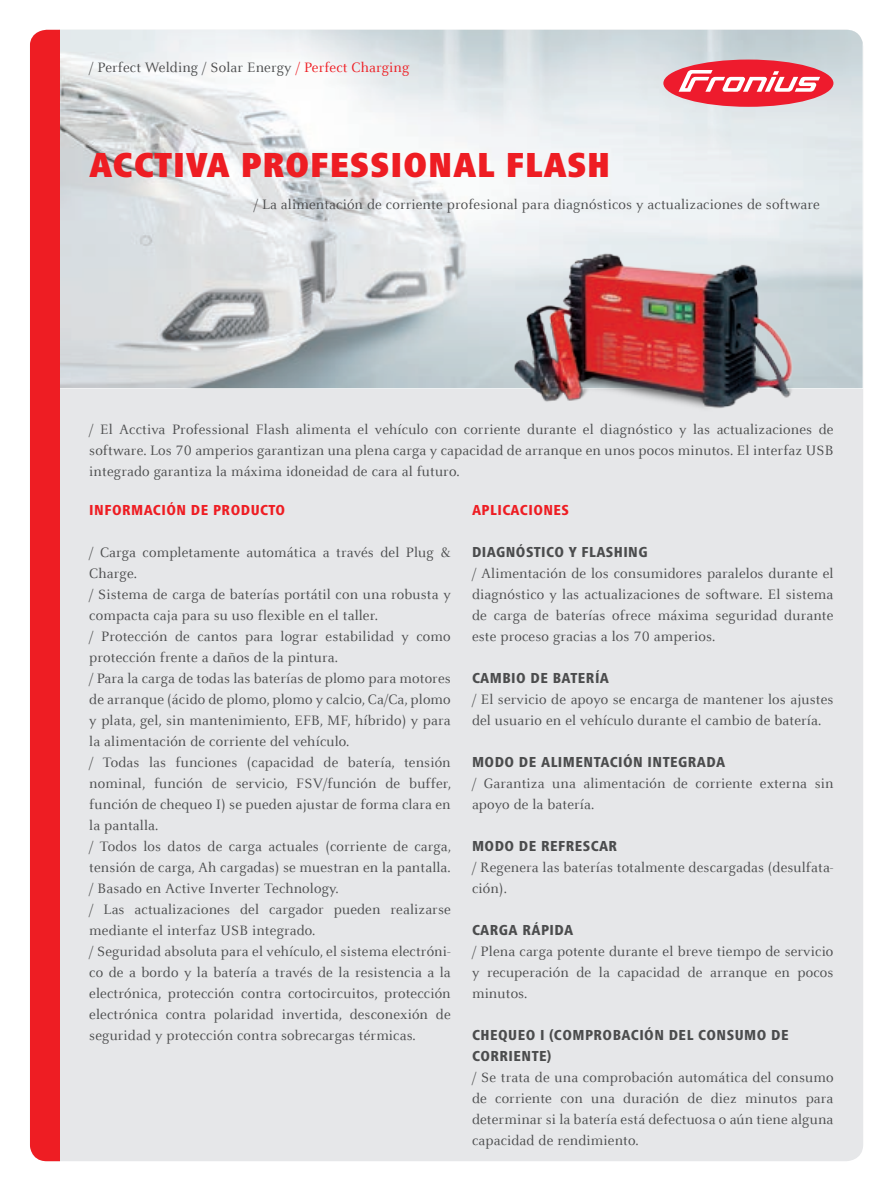
<style>
.page{position:relative;width:893px;height:1191px;background:#fff}
.page>*{position:absolute;margin:0;border:0;box-sizing:border-box;transform-origin:0 0}
.t1{font:900 condensed 36px "Frutiger Next LTW1 G";letter-spacing:.02em;color:#ee1d23}
.t2{font:15px/21px "Celeste Offc Pro";letter-spacing:.01em;color:#4b4c4d;text-align:justify}
.t3{font:800 condensed 15px/21px "Frutiger Next LTW1 G";letter-spacing:.03em;color:#4b4c4d}
.t4{font:800 condensed 15px "Frutiger Next LTW1 G";letter-spacing:.03em;color:#ee1d23}
.s1{color:#ee1d23}
</style>
<div class="page">
<div style="left:30px;top:30px;width:833px;height:1131px;background:#e6e7e9;border-radius:17px"></div>
<img style="left:60px;top:30px;width:803px;height:358px">
<div style="left:30px;top:30px;width:30px;height:1131px;background:#ee1d23"></div>
<img style="left:508px;top:240px;width:304px;height:168px">
<div style="left:663px;top:60px;width:170px;height:47px;background:#ee1b2d;border-radius:50%"></div>
<svg style="left:679px;top:70px;width:141px;height:22px"></svg>
<p class="t2" style="left:89px;top:56px;width:322px">/ Perfect Welding / Solar Energy <span class="s1">/ Perfect Charging</span></p>
<h1 class="t1" style="left:89px;top:144px;width:523px">ACCTIVA PROFESSIONAL FLASH</h1>
<p class="t2" style="left:254px;top:194px;width:568px">/ La alimentación de corriente profesional para diagnósticos y actualizaciones de software</p>
<p class="t2" style="left:89px;top:419px;width:746px">/ El Acctiva Professional Flash alimenta el vehículo con corriente durante el diagnóstico y las actualizaciones de software. Los 70 amperios garantizan una plena carga y capacidad de arranque en unos pocos minutos. El interfaz USB integrado garantiza la máxima idoneidad de cara al futuro.</p>
<p class="t4" style="left:89px;top:501px;width:197px">INFORMACIÓN DE PRODUCTO</p>
<p class="t2" style="left:89px;top:541px;width:363px;text-align:left">/ Carga completamente automática a través del Plug &amp; Charge.<br>/ Sistema de carga de baterías portátil con una robusta y compacta caja para su uso flexible en el taller.<br>/ Protección de cantos para lograr estabilidad y como protección frente a daños de la pintura.<br>/ Para la carga de todas las baterías de plomo para motores de arranque (ácido de plomo, plomo y calcio, Ca/Ca, plomo y plata, gel, sin mantenimiento, EFB, MF, híbrido) y para la alimentación de corriente del vehículo.<br>/ Todas las funciones (capacidad de batería, tensión nominal, función de servicio, FSV/función de buffer, función de chequeo I) se pueden ajustar de forma clara en la pantalla.<br>/ Todos los datos de carga actuales (corriente de carga, tensión de carga, Ah cargadas) se muestran en la pantalla. / Basado en Active Inverter Technology.<br>/ Las actualizaciones del cargador pueden realizarse mediante el interfaz USB integrado.<br>/ Seguridad absoluta para el vehículo, el sistema electróni&shy;co de a bordo y la batería a través de la resistencia a la electrónica, protección contra cortocircuitos, protección electrónica contra polaridad invertida, desconexión de seguridad y protección contra sobrecargas térmicas.</p>
<p class="t4" style="left:472px;top:501px;width:99px">APLICACIONES</p>
<p class="t3" style="left:472px;top:541px;width:177px">DIAGNÓSTICO Y FLASHING</p>
<p class="t2" style="left:472px;top:562px;width:363px">/ Alimentación de los consumidores paralelos durante el diagnóstico y las actualizaciones de software. El sistema de carga de baterías ofrece máxima seguridad durante este proceso gracias a los 70 amperios.</p>
<p class="t3" style="left:472px;top:667px;width:139px">CAMBIO DE BATERÍA</p>
<p class="t2" style="left:472px;top:688px;width:363px">/ El servicio de apoyo se encarga de mantener los ajustes del usuario en el vehículo durante el cambio de batería.</p>
<p class="t3" style="left:472px;top:751px;width:255px">MODO DE ALIMENTACIÓN INTEGRADA</p>
<p class="t2" style="left:472px;top:772px;width:363px">/ Garantiza una alimentación de corriente externa sin apoyo de la batería.</p>
<p class="t3" style="left:472px;top:835px;width:147px">MODO DE REFRESCAR</p>
<p class="t2" style="left:472px;top:856px;width:363px">/ Regenera las baterías totalmente descargadas (desulfata&shy;ción).</p>
<p class="t3" style="left:472px;top:919px;width:103px">CARGA RÁPIDA</p>
<p class="t2" style="left:472px;top:940px;width:363px">/ Plena carga potente durante el breve tiempo de servicio y recuperación de la capacidad de arranque en pocos minutos.</p>
<p class="t3" style="left:472px;top:1024px;width:318px">CHEQUEO I (COMPROBACIÓN DEL CONSUMO DE<br>CORRIENTE)</p>
<p class="t2" style="left:472px;top:1066px;width:363px">/ Se trata de una comprobación automática del consumo de corriente con una duración de diez minutos para determinar si la batería está defectuosa o aún tiene alguna capacidad de rendimiento.</p>
</div>
